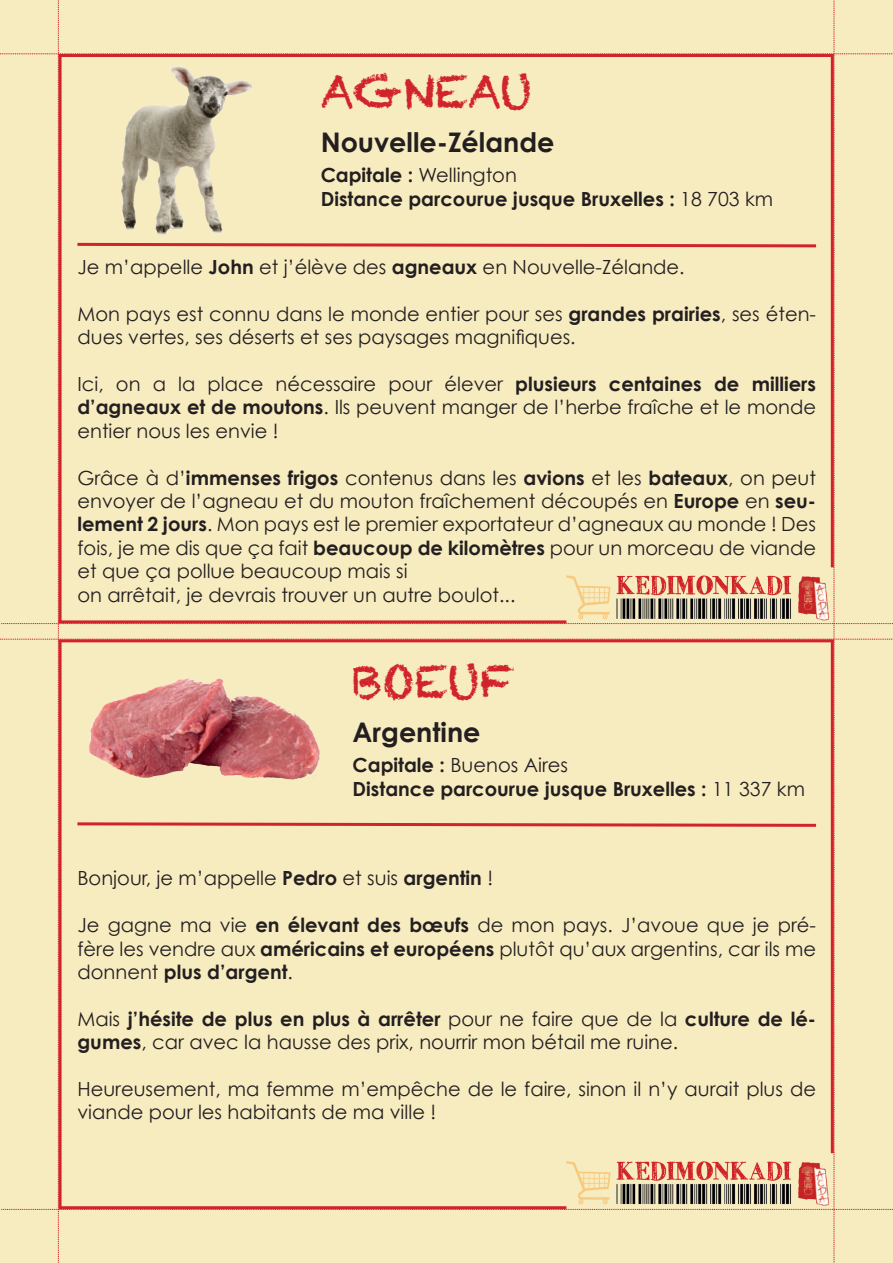
<style>
.page{position:relative;width:893px;height:1263px;background:#f7ebc0}
.page>*{position:absolute;margin:0;border:0;box-sizing:border-box;transform-origin:0 0}
.t1{font:45px "Chalkduster";color:#d1232a}
.t2{font:700 27px "Century Gothic";color:#231f20}
.t3{font:19.5px/23.4px "Century Gothic";color:#231f20}
.t4{font:700 19.5px/23.4px "Century Gothic";color:#231f20}
.s1{font-weight:400}
.s2{font-weight:700}
</style>
<div class="page">
<h1 class="t1" style="left:321px;top:65px;width:213px">AGNEAU</h1>
<h2 class="t2" style="left:321px;top:125px;width:235px">Nouvelle-Zélande</h2>
<p class="t4" style="left:321px;top:163px;width:454px">Capitale : <span class="s1">Wellington<br></span>Distance parcourue jusque Bruxelles : <span class="s1">18 703 km</span></p>
<p class="t3" style="left:77px;top:255px;width:609px">Je m’appelle <span class="s2">John</span> et j’élève des <span class="s2">agneaux</span> en Nouvelle-Zélande.</p>
<p class="t3" style="left:77px;top:302px;width:740px">Mon pays est connu dans le monde entier pour ses <span class="s2">grandes prairies</span>, ses éten&shy;dues vertes, ses déserts et ses paysages magnifiques.</p>
<p class="t3" style="left:77px;top:372px;width:740px;text-align:justify">Ici, on a la place nécessaire pour élever <span class="s2">plusieurs centaines de milliers d’agneaux et de moutons</span>. Ils peuvent manger de l’herbe fraîche et le monde entier nous les envie !</p>
<p class="t3" style="left:77px;top:466px;width:740px">Grâce à d’<span class="s2">immenses frigos</span> contenus dans les <span class="s2">avions</span> et les <span class="s2">bateaux</span>, on peut envoyer de l’agneau et du mouton fraîchement découpés en <span class="s2">Europe</span> en <span class="s2">seu&shy;lement 2 jours</span>. Mon pays est le premier exportateur d’agneaux au monde ! Des fois, je me dis que ça fait <span class="s2">beaucoup de kilomètres</span> pour un morceau de viande et que ça pollue beaucoup mais si<br>on arrêtait, je devrais trouver un autre boulot...</p>
<h1 class="t1" style="left:353px;top:655px;width:162px">BOEUF</h1>
<h2 class="t2" style="left:353px;top:716px;width:129px">Argentine</h2>
<p class="t4" style="left:353px;top:753px;width:454px">Capitale : <span class="s1">Buenos Aires<br></span>Distance parcourue jusque Bruxelles : <span class="s1">11 337 km</span></p>
<p class="t3" style="left:77px;top:866px;width:417px">Bonjour, je m’appelle <span class="s2">Pedro</span> et suis <span class="s2">argentin</span> !</p>
<p class="t3" style="left:77px;top:913px;width:740px;text-align:justify">Je gagne ma vie <span class="s2">en élevant des bœufs</span> de mon pays. J’avoue que je pré&shy;fère les vendre aux <span class="s2">américains et européens</span> plutôt qu’aux argentins, car ils me donnent <span class="s2">plus d’argent</span>.</p>
<p class="t3" style="left:77px;top:1007px;width:740px">Mais <span class="s2">j’hésite de plus en plus à arrêter</span> pour ne faire que de la <span class="s2">culture de lé&shy;gumes</span>, car avec la hausse des prix, nourrir mon bétail me ruine.</p>
<p class="t3" style="left:77px;top:1077px;width:740px">Heureusement, ma femme m’empêche de le faire, sinon il n’y aurait plus de viande pour les habitants de ma ville !</p>
</div>
